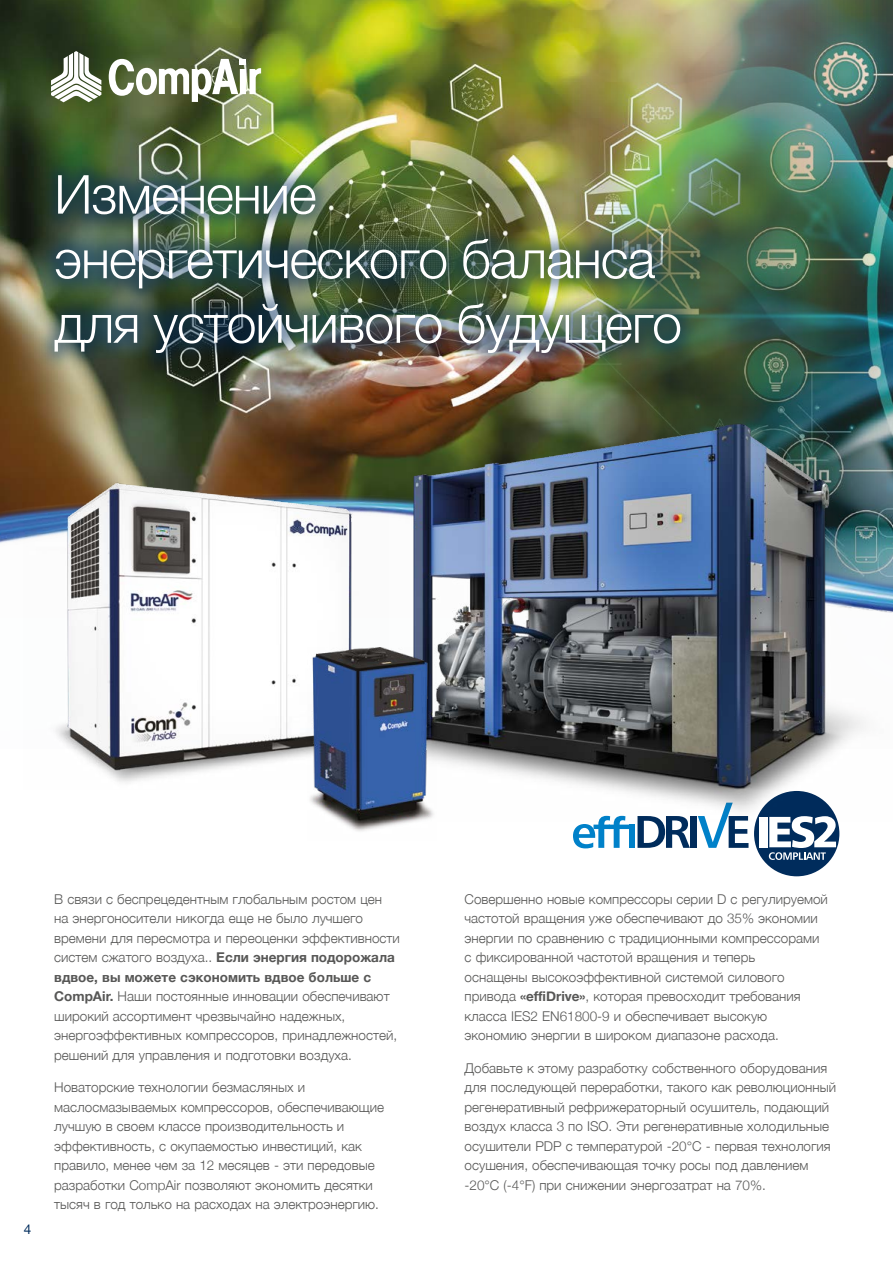
<style>
.page{position:relative;width:893px;height:1263px;background:#fff}
.page>*{position:absolute;margin:0;border:0;box-sizing:border-box;transform-origin:0 0}
.t1{font:300 53.85px/64.5px "Helvetica Neue";letter-spacing:-.02em;color:#fff}
.t2{font:300 13.5px/19.5px "Helvetica Neue";color:#575756}
.t3{font:13.5px "Helvetica Neue";color:#002c5c}
.s1{font-weight:700}
</style>
<div class="page">
<img style="left:0;top:0;width:893px;height:488px">
<img style="left:0;top:492px;width:23px;height:52px">
<div style="left:35px;top:156px;width:665px;height:216px;background:#002c5c;opacity:.49"></div>
<svg style="left:109px;top:59px;width:152px;height:43px"></svg>
<svg style="left:51px;top:51px;width:50px;height:51px"></svg>
<svg style="left:573px;top:822px;width:117px;height:26px"></svg>
<div style="left:691px;top:816px;width:6px;height:32px;background:#002c5c"></div>
<svg style="left:700px;top:822px;width:48px;height:26px"></svg>
<div style="left:754px;top:791px;width:85px;height:85px;background:#002c5c;border-radius:50%"></div>
<div style="left:759px;top:817px;width:8px;height:30px;background:#fff"></div>
<svg style="left:769px;top:822px;width:67px;height:38px"></svg>
<img style="left:23px;top:476px;width:315px;height:307px">
<img style="left:338px;top:399px;width:555px;height:423px">
<img style="left:307px;top:647px;width:130px;height:184px">
<h1 class="t1" style="left:54px;top:158px;width:629px">Изменение энергетического баланса для устойчивого будущего</h1>
<p class="t3" style="left:24px;top:1219px;width:9px">4</p>
<p class="t2" style="left:54px;top:888px;width:347px">В связи с беспрецедентным глобальным ростом цен<br>на энергоносители никогда еще не было лучшего времени для пересмотра и переоценки эффективности систем сжатого воздуха.. <span class="s1">Если энергия подорожала вдвое, вы можете сэкономить вдвое больше с CompAir.</span> Наши постоянные инновации обеспечивают широкий ассортимент чрезвычайно надежных, энергоэффективных компрессоров, принадлежностей, решений для управления и подготовки воздуха.</p>
<p class="t2" style="left:54px;top:1077px;width:331px">Новаторские технологии безмасляных и маслосмазываемых компрессоров, обеспечивающие лучшую в своем классе производительность и эффективность, с окупаемостью инвестиций, как правило, менее чем за 12 месяцев - эти передовые разработки CompAir позволяют экономить десятки тысяч в год только на расходах на электроэнергию.</p>
<p class="t2" style="left:465px;top:888px;width:365px">Совершенно новые компрессоры серии D с регулируемой частотой вращения уже обеспечивают до 35% экономии энергии по сравнению с традиционными компрессорами с фиксированной частотой вращения и теперь<br>оснащены высокоэффективной системой силового привода <span class="s1">«effiDrive»</span>, которая превосходит требования класса IES2 EN61800-9 и обеспечивает высокую экономию энергии в широком диапазоне расхода.</p>
<p class="t2" style="left:465px;top:1057px;width:373px">Добавьте к этому разработку собственного оборудования для последующей переработки, такого как революционный регенеративный рефрижераторный осушитель, подающий воздух класса 3 по ISO. Эти регенеративные холодильные осушители PDP с температурой -20°C - первая технология осушения, обеспечивающая точку росы под давлением -20°C (-4°F) при снижении энергозатрат на 70%.</p>
</div>
